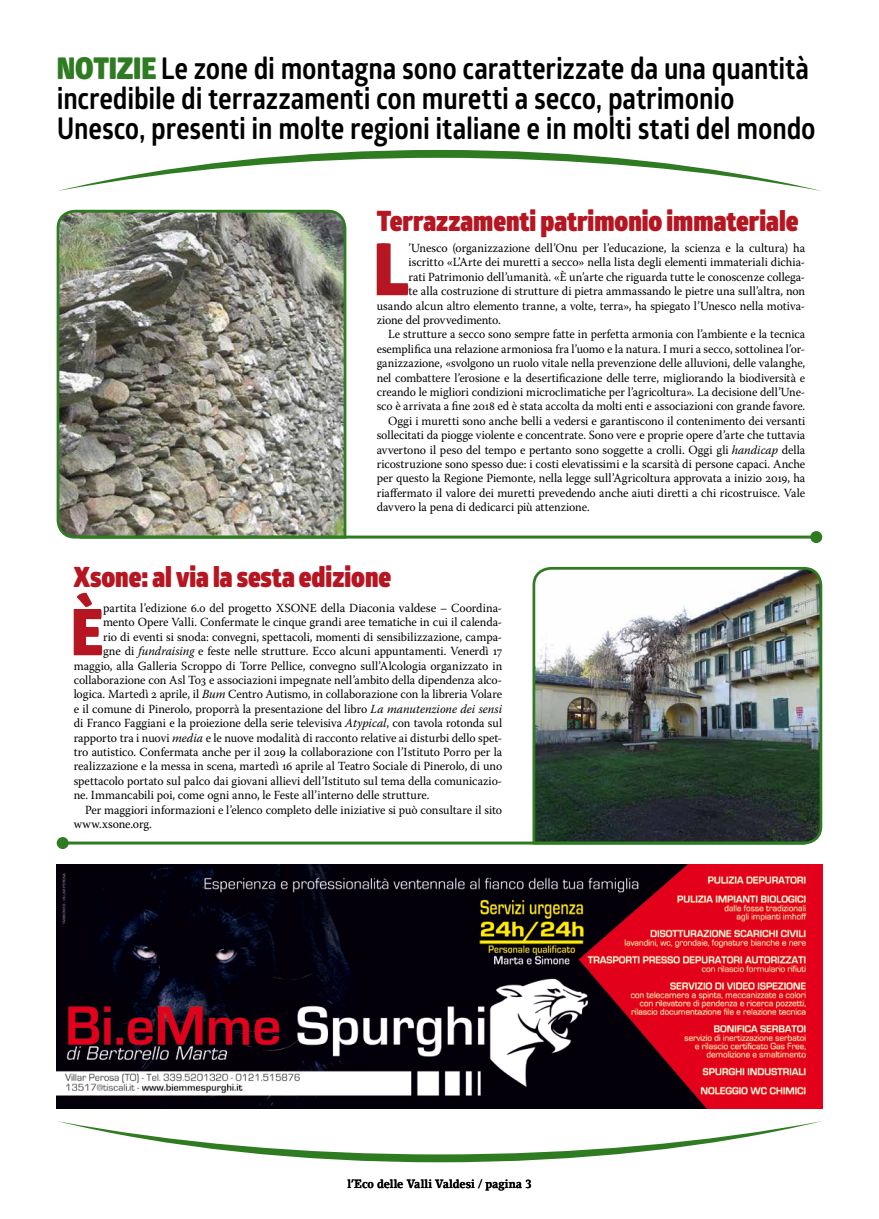
<style>
.page{position:relative;width:879px;height:1219px;background:#fff}
.page>*{position:absolute;margin:0;border:0;box-sizing:border-box;transform-origin:0 0}
.t1{font:900 72.4px "Glober";color:#b51621;scale:.88 1}
.t2{font:900 64.2px "Glober";color:#b51621;scale:.88 1}
.t3{font:700 30px/30px "Glober";letter-spacing:-.005em;color:#000;scale:.88 1}
.t4{font:900 28px "Glober";color:#b51621;scale:.88 1}
.t5{font:12.4px "Warnock Pro";letter-spacing:-.005em;color:#000;scale:.96 1}
.t6{font:12.4px "Warnock Pro";letter-spacing:-.005em;color:#000;scale:.95 1}
.t7{font:700 12px "Lino Letter Std";letter-spacing:-.005em;color:#000;scale:.88 1}
.s1{font-weight:900;color:#2e7b22}
.s2{font-style:italic}
</style>
<div class="page">
<svg style="left:58px;top:150px;width:763px;height:41px"></svg>
<svg style="left:58px;top:1121px;width:763px;height:41px"></svg>
<img style="left:56px;top:209px;width:292px;height:330px">
<hr style="left:79px;top:536px;width:737px;height:3px;background:#2e7b22">
<div style="left:810px;top:531px;width:12px;height:12px;background:#2e7b22;border-radius:50%"></div>
<img style="left:531px;top:567px;width:292px;height:278px">
<hr style="left:63px;top:841px;width:742px;height:3px;background:#2e7b22">
<div style="left:57px;top:837px;width:12px;height:12px;background:#2e7b22;border-radius:50%"></div>
<img style="left:57px;top:865px;width:765px;height:243px">
<h3 class="t3" style="left:57px;top:53px;width:864px"><span class="s1">NOTIZIE</span> Le zone di montagna sono caratterizzate da una quantità incredibile di terrazzamenti con muretti a secco, patrimonio<br>Unesco, presenti in molte regioni italiane e in molti stati del mondo</h3>
<h3 class="t4" style="left:377px;top:199px;width:481px">Terrazzamenti patrimonio immateriale</h3>
<h1 class="t1" style="left:374px;top:214px;width:41px">L</h1>
<p class="t5" style="left:409px;top:240px;width:415px">’Unesco (organizzazione dell’Onu per l’educazione, la scienza e la cultura) ha</p>
<p class="t5" style="left:409px;top:255px;width:415px">iscritto «L’Arte dei muretti a secco» nella lista degli elementi immateriali dichia-</p>
<p class="t5" style="left:409px;top:269px;width:415px">rati Patrimonio dell’umanità. «È un’arte che riguarda tutte le conoscenze collega-</p>
<p class="t5" style="left:409px;top:284px;width:415px">te alla costruzione di strutture di pietra ammassando le pietre una sull’altra, non</p>
<p class="t5" style="left:377px;top:298px;width:448px">usando alcun altro elemento tranne, a volte, terra», ha spiegato l’Unesco nella motiva-</p>
<p class="t5" style="left:377px;top:312px;width:131px">zione del provvedimento.</p>
<p class="t6" style="left:388px;top:327px;width:441px">Le strutture a secco sono sempre fatte in perfetta armonia con l’ambiente e la tecnica</p>
<p class="t6" style="left:377px;top:341px;width:452px">esemplifica una relazione armoniosa fra l’uomo e la natura. I muri a secco, sottolinea l’or-</p>
<p class="t6" style="left:377px;top:356px;width:453px">ganizzazione, «svolgono un ruolo vitale nella prevenzione delle alluvioni, delle valanghe,</p>
<p class="t6" style="left:377px;top:370px;width:452px">nel combattere l’erosione e la desertificazione delle terre, migliorando la biodiversità e</p>
<p class="t6" style="left:377px;top:384px;width:452px">creando le migliori condizioni microclimatiche per l’agricoltura». La decisione dell’Une-</p>
<p class="t6" style="left:377px;top:399px;width:452px">sco è arrivata a fine 2018 ed è stata accolta da molti enti e associazioni con grande favore.</p>
<p class="t5" style="left:388px;top:413px;width:436px">Oggi i muretti sono anche belli a vedersi e garantiscono il contenimento dei versanti</p>
<p class="t5" style="left:377px;top:428px;width:448px">sollecitati da piogge violente e concentrate. Sono vere e proprie opere d’arte che tuttavia</p>
<p class="t5" style="left:377px;top:442px;width:448px">avvertono il peso del tempo e pertanto sono soggette a crolli. Oggi gli <span class="s2">handicap</span> della</p>
<p class="t5" style="left:377px;top:456px;width:448px">ricostruzione sono spesso due: i costi elevatissimi e la scarsità di persone capaci. Anche</p>
<p class="t5" style="left:377px;top:471px;width:448px">per questo la Regione Piemonte, nella legge sull’Agricoltura approvata a inizio 2019, ha</p>
<p class="t5" style="left:377px;top:485px;width:448px">riaffermato il valore dei muretti prevedendo anche aiuti diretti a chi ricostruisce. Vale</p>
<p class="t5" style="left:377px;top:500px;width:223px">davvero la pena di dedicarci più attenzione.</p>
<h3 class="t4" style="left:74px;top:555px;width:362px">Xsone: al via la sesta edizione</h3>
<h2 class="t2" style="left:71px;top:583px;width:38px">È</h2>
<p class="t5" style="left:103px;top:600px;width:417px">partita l’edizione 6.0 del progetto XSONE della Diaconia valdese – Coordina-</p>
<p class="t5" style="left:103px;top:615px;width:417px">mento Opere Valli. Confermate le cinque grandi aree tematiche in cui il calenda-</p>
<p class="t5" style="left:103px;top:629px;width:417px">rio di eventi si snoda: convegni, spettacoli, momenti di sensibilizzazione, campa-</p>
<p class="t5" style="left:103px;top:644px;width:417px">gne di <span class="s2">fundraising</span> e feste nelle strutture. Ecco alcuni appuntamenti. Venerdì 17</p>
<p class="t5" style="left:74px;top:658px;width:448px">maggio, alla Galleria Scroppo di Torre Pellice, convegno sull’Alcologia organizzato in</p>
<p class="t5" style="left:74px;top:672px;width:448px">collaborazione con Asl To3 e associazioni impegnate nell’ambito della dipendenza alco-</p>
<p class="t5" style="left:74px;top:687px;width:448px">logica. Martedì 2 aprile, il <span class="s2">Bum</span> Centro Autismo, in collaborazione con la libreria Volare</p>
<p class="t5" style="left:74px;top:701px;width:448px">e il comune di Pinerolo, proporrà la presentazione del libro <span class="s2">La manutenzione dei sensi</span></p>
<p class="t5" style="left:74px;top:716px;width:448px">di Franco Faggiani e la proiezione della serie televisiva <span class="s2">Atypical</span>, con tavola rotonda sul</p>
<p class="t5" style="left:74px;top:730px;width:448px">rapporto tra i nuovi <span class="s2">media</span> e le nuove modalità di racconto relative ai disturbi dello spet-</p>
<p class="t5" style="left:74px;top:744px;width:448px">tro autistico. Confermata anche per il 2019 la collaborazione con l’Istituto Porro per la</p>
<p class="t5" style="left:74px;top:759px;width:448px">realizzazione e la messa in scena, martedì 16 aprile al Teatro Sociale di Pinerolo, di uno</p>
<p class="t5" style="left:74px;top:773px;width:448px">spettacolo portato sul palco dai giovani allievi dell’Istituto sul tema della comunicazio-</p>
<p class="t5" style="left:74px;top:788px;width:372px">ne. Immancabili poi, come ogni anno, le Feste all’interno delle strutture.</p>
<p class="t5" style="left:85px;top:802px;width:436px">Per maggiori informazioni e l’elenco completo delle iniziative si può consultare il sito</p>
<p class="t5" style="left:74px;top:816px;width:83px">www.xsone.org.</p>
<p class="t7" style="left:347px;top:1176px;width:211px">l’Eco delle Valli Valdesi / pagina 3</p>
</div>
